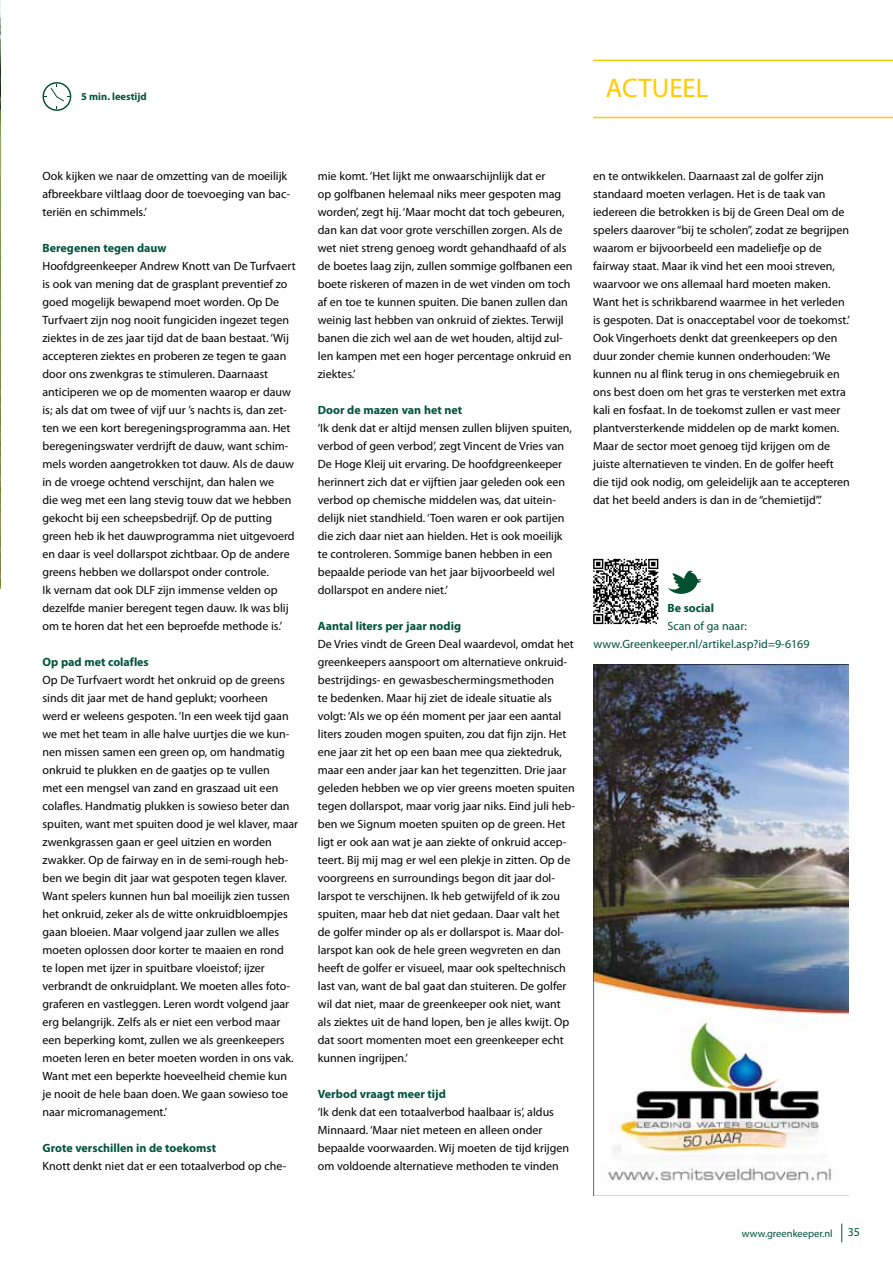
<style>
.page{position:relative;width:893px;height:1263px;background:#fff}
.page>*{position:absolute;margin:0;border:0;box-sizing:border-box;transform-origin:0 0}
.t1{font:27px "Myriad Pro";color:#fc0}
.t2{font:12px/18px "Myriad Pro";color:#000}
.t3{font:700 12px "Myriad Pro";color:#00533d}
.t4{font:12px/18px "Myriad Pro";color:#00533d}
.t5{font:10.5px "Myriad Pro";color:#00533d}
.t6{font:700 10.5px "Myriad Pro";color:#00533d}
</style>
<div class="page">
<svg style="left:841px;top:1223px;width:1px;height:19px"></svg>
<hr style="left:593px;top:117px;width:300px;height:1px;background:#fc0">
<hr style="left:593px;top:60px;width:300px;height:1px;background:#fc0">
<svg style="left:43px;top:82px;width:28px;height:29px"></svg>
<img style="left:0;top:0;width:1px;height:589px">
<img style="left:593px;top:664px;width:255px;height:532px">
<svg style="left:593px;top:559px;width:65px;height:65px"></svg>
<svg style="left:667px;top:570px;width:34px;height:24px"></svg>
<p class="t6" style="left:81px;top:90px;width:67px">5 min. leestijd</p>
<h1 class="t1" style="left:606px;top:71px;width:104px">ACTUEEL</h1>
<p class="t2" style="left:43px;top:167px;width:249px">Ook kijken we naar de omzetting van de moeilijk afbreekbare viltlaag door de toevoeging van bac&shy;teriën en schimmels.’</p>
<p class="t3" style="left:43px;top:240px;width:126px">Beregenen tegen dauw</p>
<p class="t2" style="left:43px;top:257px;width:255px">Hoofdgreenkeeper Andrew Knott van De Turfvaert is ook van mening dat de grasplant preventief zo goed mogelijk bewapend moet worden. Op De Turfvaert zijn nog nooit fungiciden ingezet tegen ziektes in de zes jaar tijd dat de baan bestaat. ‘Wij accepteren ziektes en proberen ze tegen te gaan door ons zwenkgras te stimuleren. Daarnaast anticiperen we op de momenten waarop er dauw is; als dat om twee of vijf uur ’s nachts is, dan zet&shy;ten we een kort beregeningsprogramma aan. Het beregeningswater verdrijft de dauw, want schim&shy;mels worden aangetrokken tot dauw. Als de dauw in de vroege ochtend verschijnt, dan halen we<br>die weg met een lang stevig touw dat we hebben gekocht bij een scheepsbedrijf. Op de putting green heb ik het dauwprogramma niet uitgevoerd en daar is veel dollarspot zichtbaar. Op de andere greens hebben we dollarspot onder controle.<br>Ik vernam dat ook DLF zijn immense velden op dezelfde manier beregent tegen dauw. Ik was blij om te horen dat het een beproefde methode is.’</p>
<p class="t3" style="left:43px;top:654px;width:108px">Op pad met colafles</p>
<p class="t2" style="left:43px;top:671px;width:257px">Op De Turfvaert wordt het onkruid op de greens sinds dit jaar met de hand geplukt; voorheen<br>werd er weleens gespoten. ‘In een week tijd gaan we met het team in alle halve uurtjes die we kun&shy;nen missen samen een green op, om handmatig onkruid te plukken en de gaatjes op te vullen<br>met een mengsel van zand en graszaad uit een colafles. Handmatig plukken is sowieso beter dan spuiten, want met spuiten dood je wel klaver, maar zwenkgrassen gaan er geel uitzien en worden zwakker. Op de fairway en in de semi-rough heb&shy;ben we begin dit jaar wat gespoten tegen klaver.<br>Want spelers kunnen hun bal moeilijk zien tussen het onkruid, zeker als de witte onkruidbloempjes gaan bloeien. Maar volgend jaar zullen we alles moeten oplossen door korter te maaien en rond<br>te lopen met ijzer in spuitbare vloeistof; ijzer verbrandt de onkruidplant. We moeten alles foto&shy;graferen en vastleggen. Leren wordt volgend jaar erg belangrijk. Zelfs als er niet een verbod maar een beperking komt, zullen we als greenkeepers moeten leren en beter moeten worden in ons vak.<br>Want met een beperkte hoeveelheid chemie kun je nooit de hele baan doen. We gaan sowieso toe naar micromanagement.’</p>
<p class="t3" style="left:43px;top:1140px;width:175px">Grote verschillen in de toekomst</p>
<p class="t2" style="left:43px;top:1157px;width:245px">Knott denkt niet dat er een totaalverbod op che-</p>
<p class="t2" style="left:318px;top:167px;width:256px">mie komt. ‘Het lijkt me onwaarschijnlijk dat er<br>op golfbanen helemaal niks meer gespoten mag worden’, zegt hij. ‘Maar mocht dat toch gebeuren, dan kan dat voor grote verschillen zorgen. Als de wet niet streng genoeg wordt gehandhaafd of als de boetes laag zijn, zullen sommige golfbanen een boete riskeren of mazen in de wet vinden om toch af en toe te kunnen spuiten. Die banen zullen dan weinig last hebben van onkruid of ziektes. Terwijl banen die zich wel aan de wet houden, altijd zul&shy;len kampen met een hoger percentage onkruid en ziektes.’</p>
<p class="t3" style="left:318px;top:402px;width:146px">Door de mazen van het net</p>
<p class="t2" style="left:318px;top:419px;width:255px">‘Ik denk dat er altijd mensen zullen blijven spuiten, verbod of geen verbod’, zegt Vincent de Vries van De Hoge Kleij uit ervaring. De hoofdgreenkeeper herinnert zich dat er vijftien jaar geleden ook een verbod op chemische middelen was, dat uitein&shy;delijk niet standhield. ‘Toen waren er ook partijen die zich daar niet aan hielden. Het is ook moeilijk te controleren. Sommige banen hebben in een bepaalde periode van het jaar bijvoorbeeld wel dollarspot en andere niet.’</p>
<p class="t3" style="left:318px;top:618px;width:145px">Aantal liters per jaar nodig</p>
<p class="t2" style="left:318px;top:635px;width:259px">De Vries vindt de Green Deal waardevol, omdat het greenkeepers aanspoort om alternatieve onkruid&shy;bestrijdings- en gewasbeschermingsmethoden<br>te bedenken. Maar hij ziet de ideale situatie als volgt: ‘Als we op één moment per jaar een aantal liters zouden mogen spuiten, zou dat fijn zijn. Het ene jaar zit het op een baan mee qua ziektedruk, maar een ander jaar kan het tegenzitten. Drie jaar geleden hebben we op vier greens moeten spuiten tegen dollarspot, maar vorig jaar niks. Eind juli heb&shy;ben we Signum moeten spuiten op de green. Het ligt er ook aan wat je aan ziekte of onkruid accep&shy;teert. Bij mij mag er wel een plekje in zitten. Op de voorgreens en surroundings begon dit jaar dol&shy;larspot te verschijnen. Ik heb getwijfeld of ik zou spuiten, maar heb dat niet gedaan. Daar valt het de golfer minder op als er dollarspot is. Maar dol&shy;larspot kan ook de hele green wegvreten en dan heeft de golfer er visueel, maar ook speltechnisch last van, want de bal gaat dan stuiteren. De golfer wil dat niet, maar de greenkeeper ook niet, want als ziektes uit de hand lopen, ben je alles kwijt. Op dat soort momenten moet een greenkeeper echt kunnen ingrijpen.’</p>
<p class="t3" style="left:318px;top:1086px;width:130px">Verbod vraagt meer tijd</p>
<p class="t2" style="left:318px;top:1103px;width:253px">‘Ik denk dat een totaalverbod haalbaar is’, aldus Minnaard. ‘Maar niet meteen en alleen onder bepaalde voorwaarden. Wij moeten de tijd krijgen om voldoende alternatieve methoden te vinden</p>
<p class="t2" style="left:593px;top:167px;width:258px">en te ontwikkelen. Daarnaast zal de golfer zijn standaard moeten verlagen. Het is de taak van iedereen die betrokken is bij de Green Deal om de spelers daarover “bij te scholen”, zodat ze begrijpen waarom er bijvoorbeeld een madeliefje op de fairway staat. Maar ik vind het een mooi streven, waarvoor we ons allemaal hard moeten maken.<br>Want het is schrikbarend waarmee in het verleden is gespoten. Dat is onacceptabel voor de toekomst.’ Ook Vingerhoets denkt dat greenkeepers op den duur zonder chemie kunnen onderhouden: ‘We kunnen nu al flink terug in ons chemiegebruik en ons best doen om het gras te versterken met extra kali en fosfaat. In de toekomst zullen er vast meer plantversterkende middelen op de markt komen.<br>Maar de sector moet genoeg tijd krijgen om de juiste alternatieven te vinden. En de golfer heeft die tijd ook nodig, om geleidelijk aan te accepteren dat het beeld anders is dan in de “chemietijd”.’</p>
<p class="t3" style="left:667px;top:600px;width:48px">Be social</p>
<p class="t4" style="left:594px;top:617px;width:217px;text-indent:74px">Scan of ga naar: www.Greenkeeper.nl/artikel.asp?id=9-6169</p>
<p class="t5" style="left:742px;top:1227px;width:92px">www.greenkeeper.nl</p>
<p class="t4" style="left:848px;top:1222px;width:14px">35</p>
</div>
